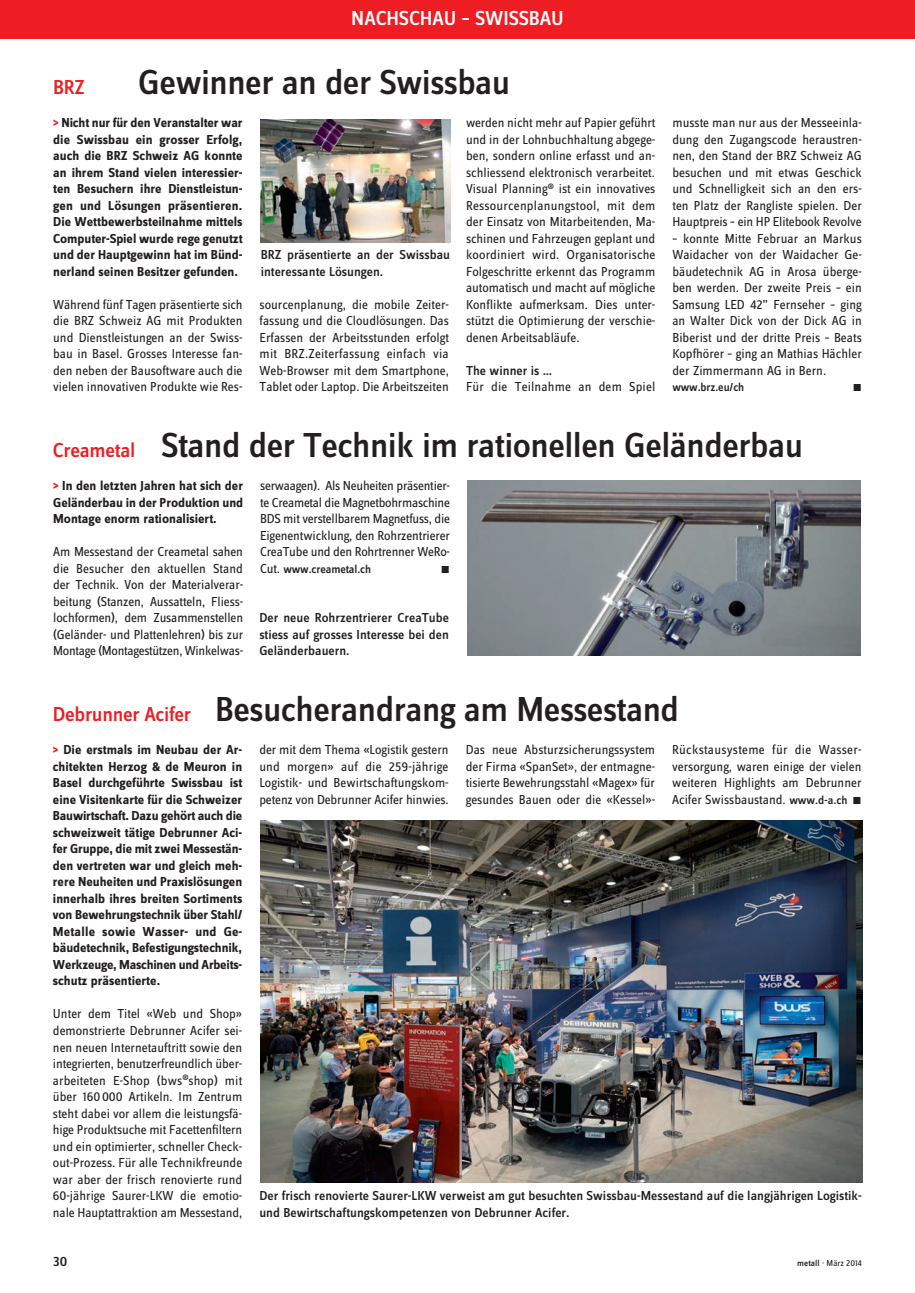
<style>
.page{position:relative;width:915px;height:1293px;background:#fff}
.page>*{position:absolute;margin:0;border:0;box-sizing:border-box;transform-origin:0 0}
.NEWS_Titel_24__mediu{font:500 36px "Zine Sans Dis";letter-spacing:-.015em;color:#231f20}
.t1{font:500 21px "Zine Sans Dis";letter-spacing:-.005em;color:#fff}
.NEWS_Titel_24__mediu-2{font:500 21px "Zine Sans Dis";color:#ee1d23}
.t2{font:500 14.25px "Zine Sans Dis";color:#231f20}
.NEWS_Grundtext_ohne{font:13.5px/16.5px "Zine Sans Dis";color:#231f20;text-align:justify}
.NEWS_Grundtext_ohne-2{font:700 13.5px/16.5px "Zine Sans Dis";color:#231f20;text-align:justify}
.NEWS_Legende_9__medi{font:500 13.5px/16.5px "Zine Sans Dis";color:#231f20}
.NEWS_Grundtext_ohne-3{font:500 13.5px "Zine Sans Dis";color:#231f20}
.NEWS_Grundtext_ohne-4{font:500 12px "Zine Sans Dis";letter-spacing:-.01em;color:#231f20}
.NEWS_Grundtext_ohne-5{font:10.5px "Zine Sans Dis Regular Roman Exp";color:#231f20}
.t3{font:9px "Zine Sans Dis";color:#231f20}
.s1{color:#ee1d23}
.s2{font-size:21px;color:#ee1d23}
.s3{font-weight:400;font-size:13.5px}
.s4{font-weight:500;font-size:12px}
.s5{font-family:"Zine Sans Dis Regular Roman Exp";font-size:10.5px}
.s6{font-weight:500}
</style>
<div class="page">
<div style="left:0;top:0;width:914px;height:38px;background:#ee1d23"></div>
<hr style="left:914px;top:0;width:1px;height:38px;background:#ee1d23">
<img style="left:260px;top:119px;width:190px;height:123px">
<img style="left:467px;top:480px;width:393px;height:175px">
<img style="left:260px;top:821px;width:602px;height:361px">
<p class="t1" style="left:351px;top:8px;width:214px">NACHSCHAU – SWISSBAU</p>
<p class="NEWS_Titel_24__mediu-2" style="left:53px;top:77px;width:33px">BRZ</p>
<p class="NEWS_Titel_24__mediu" style="left:138px;top:64px;width:373px">Gewinner an der Swissbau</p>
<p class="NEWS_Grundtext_ohne-2" style="left:53px;top:115px;width:191px"><span class="s1">&gt;</span> Nicht nur für den Veranstalter war die Swissbau ein grosser Erfolg, auch die BRZ Schweiz AG konnte an ihrem Stand vielen interessier&shy;ten Besuchern ihre Dienstleistun&shy;gen und Lösungen präsentieren.<br>Die Wettbewerbsteilnahme mittels Computer-Spiel wurde rege genutzt und der Hauptgewinn hat im Bünd&shy;nerland seinen Besitzer gefunden.</p>
<p class="NEWS_Grundtext_ohne" style="left:53px;top:297px;width:191px">Während fünf Tagen präsentierte sich die BRZ Schweiz AG mit Produkten und Dienstleistungen an der Swiss&shy;bau in Basel. Grosses Interesse fan&shy;den neben der Bausoftware auch die vielen innovativen Produkte wie Res-</p>
<p class="NEWS_Grundtext_ohne" style="left:259px;top:297px;width:191px">sourcenplanung, die mobile Zeiter&shy;fassung und die Cloudlösungen. Das Erfassen der Arbeitsstunden erfolgt mit BRZ.Zeiterfassung einfach via Web-Browser mit dem Smartphone, Tablet oder Laptop. Die Arbeitszeiten</p>
<p class="NEWS_Legende_9__medi" style="left:260px;top:247px;width:191px">BRZ präsentierte an der Swissbau interessante Lösungen.</p>
<p class="NEWS_Grundtext_ohne" style="left:466px;top:115px;width:191px">werden nicht mehr auf Papier geführt und in der Lohnbuchhaltung abgege&shy;ben, sondern online erfasst und an&shy;schliessend elektronisch verarbeitet.</p>
<p class="NEWS_Grundtext_ohne" style="left:466px;top:181px;width:191px">Visual Planning<sup>®</sup> ist ein innovatives Ressourcenplanungstool, mit dem der Einsatz von Mitarbeitenden, Ma&shy;schinen und Fahrzeugen geplant und koordiniert wird. Organisatorische Folgeschritte erkennt das Programm automatisch und macht auf mögliche Konflikte aufmerksam. Dies unter&shy;stützt die Optimierung der verschie&shy;denen Arbeitsabläufe.</p>
<p class="NEWS_Grundtext_ohne-3" style="left:466px;top:364px;width:88px">The winner is …</p>
<p class="NEWS_Grundtext_ohne" style="left:466px;top:379px;width:191px">Für die Teilnahme an dem Spiel</p>
<p class="NEWS_Grundtext_ohne" style="left:672px;top:115px;width:191px">musste man nur aus der Messeeinla&shy;dung den Zugangscode heraustren&shy;nen, den Stand der BRZ Schweiz AG besuchen und mit etwas Geschick und Schnelligkeit sich an den ers&shy;ten Platz der Rangliste spielen. Der Hauptpreis – ein HP Elitebook Revolve</p>
<p class="NEWS_Grundtext_ohne" style="left:672px;top:231px;width:191px">– konnte Mitte Februar an Markus Waidacher von der Waidacher Ge&shy;bäudetechnik AG in Arosa überge&shy;ben werden. Der zweite Preis – ein Samsung LED 42” Fernseher – ging an Walter Dick von der Dick AG in Biberist und der dritte Preis – Beats Kopfhörer – ging an Mathias Hächler der Zimmermann AG in Bern.</p>
<p class="NEWS_Grundtext_ohne-4" style="left:672px;top:381px;width:73px">www.brz.eu/ch</p>
<p class="NEWS_Grundtext_ohne-5" style="left:852px;top:383px;width:11px">M</p>
<p class="NEWS_Titel_24__mediu" style="left:53px;top:427px;width:751px"><span class="s2">Creametal</span> Stand der Technik im rationellen Geländerbau</p>
<p class="NEWS_Grundtext_ohne-2" style="left:53px;top:478px;width:191px"><span class="s1">&gt;</span> In den letzten Jahren hat sich der Geländerbau in der Produktion und Montage enorm rationalisiert.</p>
<p class="NEWS_Grundtext_ohne" style="left:53px;top:544px;width:191px">Am Messestand der Creametal sahen die Besucher den aktuellen Stand der Technik. Von der Materialverar&shy;beitung (Stanzen, Aussatteln, Fliess&shy;lochformen), dem Zusammenstellen (Geländer- und Plattenlehren) bis zur Montage (Montagestützen, Winkelwas-</p>
<p class="NEWS_Grundtext_ohne" style="left:260px;top:478px;width:191px">serwaagen). Als Neuheiten präsentier&shy;te Creametal die Magnetbohrmaschine BDS mit verstellbarem Magnetfuss, die Eigenentwicklung, den Rohrzentrierer CreaTube und den Rohrtrenner WeRo-</p>
<p class="NEWS_Grundtext_ohne-4" style="left:260px;top:563px;width:112px"><span class="s3">Cut.</span> www.creametal.ch</p>
<p class="NEWS_Grundtext_ohne-5" style="left:441px;top:564px;width:11px">M</p>
<p class="NEWS_Legende_9__medi" style="left:259px;top:610px;width:191px;text-align:justify">Der neue Rohrzentrierer CreaTube stiess auf grosses Interesse bei den Geländerbauern.</p>
<p class="NEWS_Titel_24__mediu" style="left:53px;top:691px;width:627px"><span class="s2">Debrunner Acifer</span> Besucherandrang am Messestand</p>
<p class="NEWS_Grundtext_ohne-2" style="left:53px;top:742px;width:191px"><span class="s1">&gt;</span> Die erstmals im Neubau der Ar&shy;chitekten Herzog &amp; de Meuron in Basel durchgeführte Swissbau ist eine Visitenkarte für die Schweizer Bauwirtschaft. Dazu gehört auch die schweizweit tätige Debrunner Aci&shy;fer Gruppe, die mit zwei Messestän&shy;den vertreten war und gleich meh&shy;rere Neuheiten und Praxislösungen innerhalb ihres breiten Sortiments von Bewehrungstechnik über Stahl/ Metalle sowie Wasser- und Ge&shy;bäudetechnik, Befestigungstechnik, Werkzeuge, Maschinen und Arbeits&shy;schutz präsentierte.</p>
<p class="NEWS_Grundtext_ohne" style="left:53px;top:1006px;width:191px">Unter dem Titel «Web und Shop» demonstrierte Debrunner Acifer sei&shy;nen neuen Internetauftritt sowie den integrierten, benutzerfreundlich über&shy;arbeiteten E-Shop (bws<sup>®</sup>shop) mit über 160000 Artikeln. Im Zentrum steht dabei vor allem die leistungsfä&shy;hige Produktsuche mit Facettenfiltern und ein optimierter, schneller Check&shy;out-Prozess. Für alle Technikfreunde war aber der frisch renovierte rund 60-jährige Saurer-LKW die emotio&shy;nale Hauptattraktion am Messestand,</p>
<p class="NEWS_Grundtext_ohne" style="left:259px;top:742px;width:191px">der mit dem Thema «Logistik gestern und morgen» auf die 259-jährige Logistik- und Bewirtschaftungskom&shy;petenz von Debrunner Acifer hinwies.</p>
<p class="NEWS_Grundtext_ohne" style="left:465px;top:742px;width:191px">Das neue Absturzsicherungssystem der Firma «SpanSet», der entmagne&shy;tisierte Bewehrungsstahl «Magex» für gesundes Bauen oder die «Kessel»-</p>
<p class="NEWS_Grundtext_ohne" style="left:672px;top:742px;width:191px">Rückstausysteme für die Wasser&shy;versorgung, waren einige der vielen weiteren Highlights am Debrunner Acifer Swissbaustand. <span class="s4">www.d-a.ch</span> <span class="s5">M</span></p>
<p class="NEWS_Legende_9__medi" style="left:259px;top:1188px;width:603px">Der frisch renovierte Saurer-LKW verweist am gut besuchten Swissbau-Messestand auf die langjährigen Logistik&shy;und Bewirtschaftungskompetenzen von Debrunner Acifer.</p>
<p class="t2" style="left:53px;top:1254px;width:16px">30</p>
<p class="t3" style="left:797px;top:1259px;width:66px"><span class="s6">metall</span> · März 2014</p>
</div>
